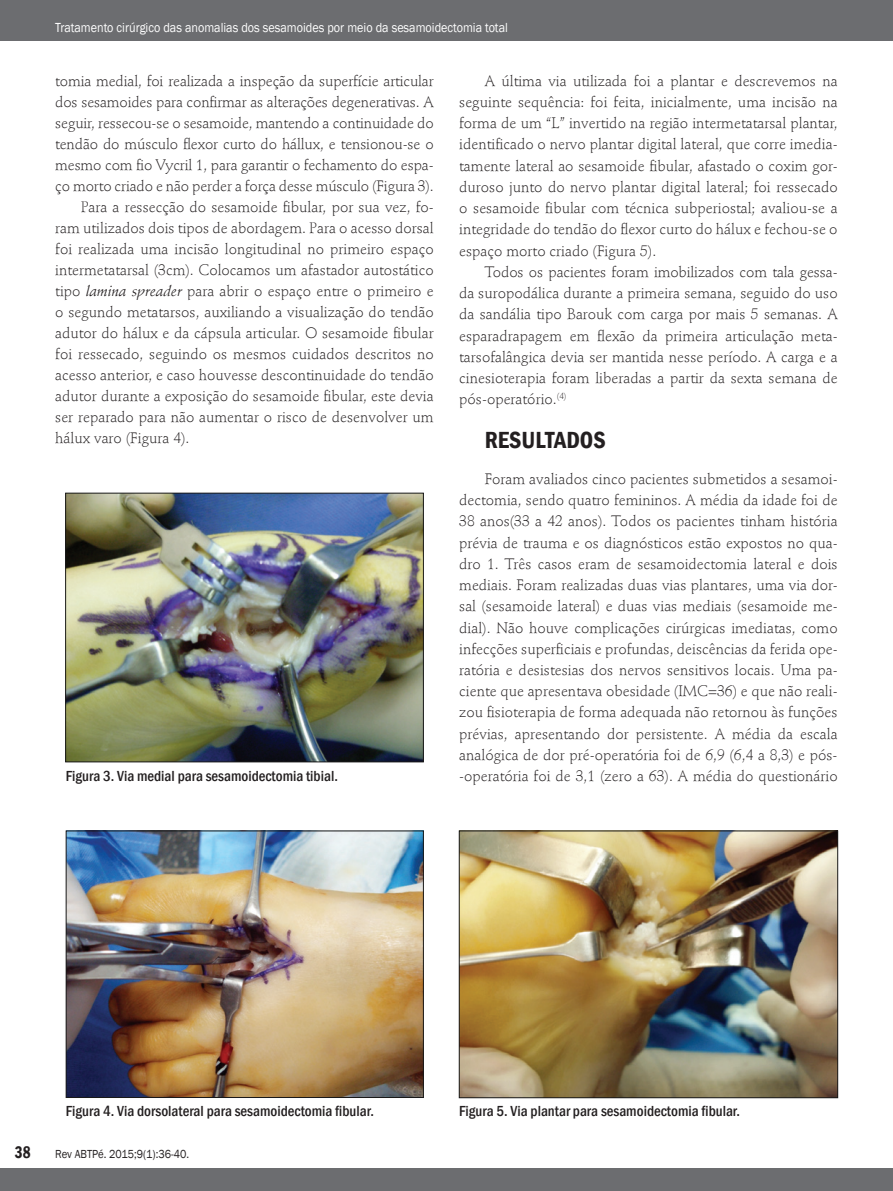
<style>
.page{position:relative;width:893px;height:1191px;background:#fff}
.page>*{position:absolute;margin:0;border:0;box-sizing:border-box;transform-origin:0 0}
.t1{font:600 condensed 24px "Franklin Gothic";color:#231f20}
.t2{font:600 condensed 17.25px "Franklin Gothic";color:#231f20;scale:.9 1}
.t3{font:300 15px/21.3px "Stempel Schneidler Std";color:#231f20;text-align:justify}
.t4{font:500 condensed 15px "Franklin Gothic";color:#231f20}
.t5{font:13.5px "Franklin Gothic";color:#fff;scale:.9 1}
.t6{font:12px "Franklin Gothic";color:#231f20;scale:.9 1}
.s1{font-weight:400;font-style:italic}
</style>
<div class="page">
<div style="left:0;top:0;width:893px;height:40px;background:#6c6d70"></div>
<div style="left:0;top:1168px;width:893px;height:23px;background:#6c6d70"></div>
<img style="left:67px;top:495px;width:355px;height:265px">
<div style="left:65px;top:493px;width:359px;height:269px;border:1px solid #191919"></div>
<img style="left:68px;top:832px;width:354px;height:263px">
<div style="left:66px;top:830px;width:358px;height:267px;border:1px solid #191919"></div>
<img style="left:461px;top:832px;width:375px;height:264px">
<div style="left:459px;top:830px;width:379px;height:268px;border:1px solid #191919"></div>
<p class="t5" style="left:55px;top:19px;width:504px">Tratamento cirúrgico das anomalias dos sesamoides por meio da sesamoidectomia total</p>
<p class="t3" style="left:55px;top:70px;width:380px">tomia medial, foi realizada a inspeção da superfície articular</p>
<p class="t3" style="left:55px;top:91px;width:380px">dos sesamoides para confirmar as alterações degenerativas. A</p>
<p class="t3" style="left:55px;top:112px;width:380px">seguir, ressecou-se o sesamoide, mantendo a continuidade do</p>
<p class="t3" style="left:55px;top:133px;width:380px">tendão do músculo flexor curto do hállux, e tensionou-se o</p>
<p class="t3" style="left:55px;top:154px;width:380px">mesmo com fio Vycril 1, para garantir o fechamento do espa-</p>
<p class="t3" style="left:55px;top:175px;width:380px">ço morto criado e não perder a força desse músculo (Figura 3).</p>
<p class="t3" style="left:81px;top:196px;width:354px">Para a ressecção do sesamoide fibular, por sua vez, fo-</p>
<p class="t3" style="left:55px;top:217px;width:380px">ram utilizados dois tipos de abordagem. Para o acesso dorsal</p>
<p class="t3" style="left:55px;top:238px;width:380px">foi realizada uma incisão longitudinal no primeiro espaço</p>
<p class="t3" style="left:55px;top:260px;width:380px">intermetatarsal (3cm). Colocamos um afastador autostático</p>
<p class="t3" style="left:55px;top:281px;width:380px">tipo <span class="s1">lamina spreader</span> para abrir o espaço entre o primeiro e</p>
<p class="t3" style="left:55px;top:302px;width:380px">o segundo metatarsos, auxiliando a visualização do tendão</p>
<p class="t3" style="left:55px;top:323px;width:380px">adutor do hálux e da cápsula articular. O sesamoide fibular</p>
<p class="t3" style="left:55px;top:344px;width:380px">foi ressecado, seguindo os mesmos cuidados descritos no</p>
<p class="t3" style="left:55px;top:365px;width:380px">acesso anterior, e caso houvesse descontinuidade do tendão</p>
<p class="t3" style="left:55px;top:386px;width:380px">adutor durante a exposição do sesamoide fibular, este devia</p>
<p class="t3" style="left:55px;top:407px;width:380px">ser reparado para não aumentar o risco de desenvolver um</p>
<p class="t3" style="left:55px;top:428px;width:136px">hálux varo (Figura 4).</p>
<p class="t3" style="left:459px;top:70px;width:380px;text-indent:26px">A última via utilizada foi a plantar e descrevemos na seguinte sequência: foi feita, inicialmente, uma incisão na forma de um “L” invertido na região intermetatarsal plantar, identificado o nervo plantar digital lateral, que corre imedia&shy;tamente lateral ao sesamoide fibular, afastado o coxim gor&shy;duroso junto do nervo plantar digital lateral; foi ressecado o sesamoide fibular com técnica subperiostal; avaliou-se a integridade do tendão do flexor curto do hálux e fechou-se o espaço morto criado (Figura 5).</p>
<p class="t3" style="left:459px;top:261px;width:380px;text-indent:26px">Todos os pacientes foram imobilizados com tala gessa&shy;da suropodálica durante a primeira semana, seguido do uso da sandália tipo Barouk com carga por mais 5 semanas. A esparadrapagem em flexão da primeira articulação meta&shy;tarsofalângica devia ser mantida nesse período. A carga e a cinesioterapia foram liberadas a partir da sexta semana de pós-operatório.<sup>(4)</sup></p>
<h1 class="t1" style="left:485px;top:424px;width:121px">RESULTADOS</h1>
<p class="t3" style="left:459px;top:468px;width:380px;text-indent:26px">Foram avaliados cinco pacientes submetidos a sesamoi&shy;dectomia, sendo quatro femininos. A média da idade foi de 38 anos(33 a 42 anos). Todos os pacientes tinham história prévia de trauma e os diagnósticos estão expostos no qua&shy;dro 1. Três casos eram de sesamoidectomia lateral e dois mediais. Foram realizadas duas vias plantares, uma via dor&shy;sal (sesamoide lateral) e duas vias mediais (sesamoide me&shy;dial). Não houve complicações cirúrgicas imediatas, como infecções superficiais e profundas, deiscências da ferida ope&shy;ratória e desistesias dos nervos sensitivos locais. Uma pa&shy;ciente que apresentava obesidade (IMC=36) e que não reali&shy;zou fisioterapia de forma adequada não retornou às funções prévias, apresentando dor persistente. A média da escala analógica de dor pré-operatória foi de 6,9 (6,4 a 8,3) e pós-</p>
<p class="t4" style="left:66px;top:766px;width:274px">Figura 3. Via medial para sesamoidectomia tibial.</p>
<p class="t3" style="left:459px;top:765px;width:380px">-operatória foi de 3,1 (zero a 63). A média do questionário</p>
<p class="t4" style="left:66px;top:1101px;width:310px">Figura 4. Via dorsolateral para sesamoidectomia fibular.</p>
<p class="t4" style="left:459px;top:1101px;width:282px">Figura 5. Via plantar para sesamoidectomia fibular.</p>
<p class="t2" style="left:15px;top:1141px;width:19px">38</p>
<p class="t6" style="left:55px;top:1146px;width:150px">Rev ABTPé. 2015;9(1):36-40.</p>
</div>
